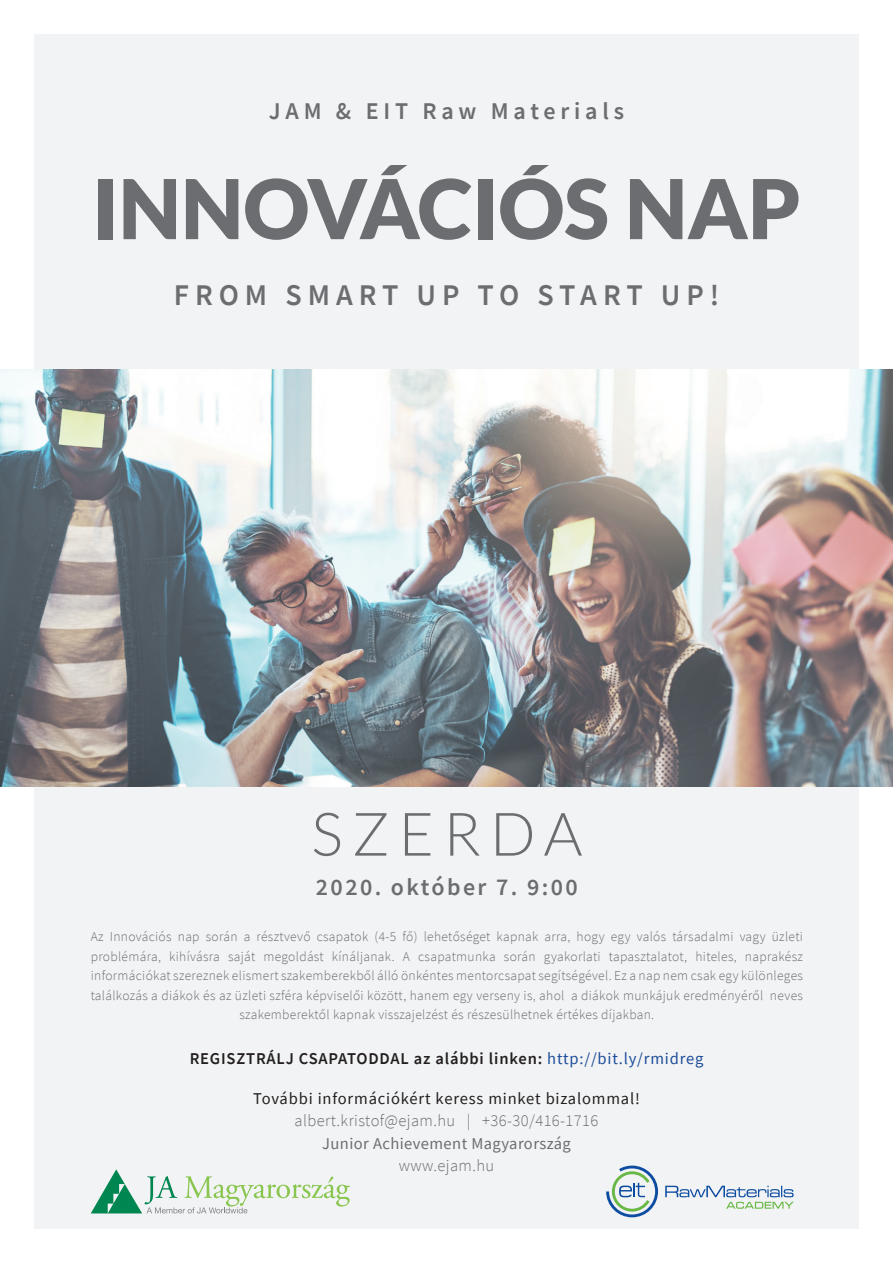
<style>
.page{position:relative;width:893px;height:1263px;background:#fff}
.page>*{position:absolute;margin:0;border:0;box-sizing:border-box;transform-origin:0 0}
.t1{font:900 82.5px "Lato";color:#6c6d70}
.t2{font:300 60px "Lato";letter-spacing:.15em;color:#6c6d70}
.t3{font:600 30px "Source Sans Pro";letter-spacing:.2em;color:#6c6d70}
.t4{font:600 24px "Source Sans Pro";letter-spacing:.19em;color:#6c6d70}
.t5{font:600 24px "Source Sans Pro";letter-spacing:.1em;color:#6c6d70}
.t6{font:600 16.5px "Source Sans Pro";letter-spacing:.05em;color:#231f20}
.t7{font:300 16.5px "Source Sans Pro";letter-spacing:.025em;color:#6c6d70}
.t8{font:16.5px "Source Sans Pro";letter-spacing:.05em;color:#231f20}
.t9{font:16.5px "Source Sans Pro";letter-spacing:.025em;color:#6c6d70}
.t10{font:300 13.5px/19.5px "Source Sans Pro";letter-spacing:.025em;color:#6c6d70;text-align:center}
.s1{font-weight:400;color:#1c4d9a}
</style>
<div class="page">
<div style="left:34px;top:34px;width:825px;height:1195px;background:#f2f3f4"></div>
<svg style="left:606px;top:1165px;width:52px;height:52px"></svg>
<svg style="left:665px;top:1186px;width:129px;height:23px"></svg>
<img style="left:0;top:369px;width:893px;height:417px">
<svg style="left:91px;top:1169px;width:259px;height:44px"></svg>
<h3 class="t4" style="left:269px;top:95px;width:357px">JAM &amp; EIT Raw Materials</h3>
<h1 class="t1" style="left:92px;top:161px;width:710px">INNOVÁCIÓS NAP</h1>
<h3 class="t3" style="left:174px;top:275px;width:547px">FROM SMART UP TO START UP!</h3>
<h2 class="t2" style="left:311px;top:802px;width:272px">SZERDA</h2>
<h3 class="t5" style="left:316px;top:871px;width:263px">2020. október 7. 9:00</h3>
<p class="t10" style="left:91px;top:927px;width:714px">Az Innovációs nap során a résztvevő csapatok (4-5 fő) lehetőséget kapnak arra, hogy egy valós társadalmi vagy üzleti problémára, kihívásra saját megoldást kínáljanak. A csapatmunka során gyakorlati tapasztalatot, hiteles, naprakész információkat szereznek elismert szakemberekből álló önkéntes mentorcsapat segítségével. Ez a nap nem csak egy különleges találkozás a diákok és az üzleti szféra képviselői között, hanem egy verseny is, ahol a diákok munkájuk eredményéről neves szakemberektől kapnak visszajelzést és részesülhetnek értékes díjakban.</p>
<p class="t6" style="left:190px;top:1047px;width:515px">REGISZTRÁLJ CSAPATODDAL az alábbi linken: <span class="s1">http://bit.ly/rmidreg</span></p>
<p class="t8" style="left:253px;top:1087px;width:388px">További információkért keress minket bizalommal!</p>
<p class="t7" style="left:294px;top:1110px;width:305px">albert.kristof@ejam.hu | +36-30/416-1716</p>
<p class="t9" style="left:322px;top:1132px;width:250px">Junior Achievement Magyarország</p>
<p class="t7" style="left:399px;top:1155px;width:97px">www.ejam.hu</p>
</div>
